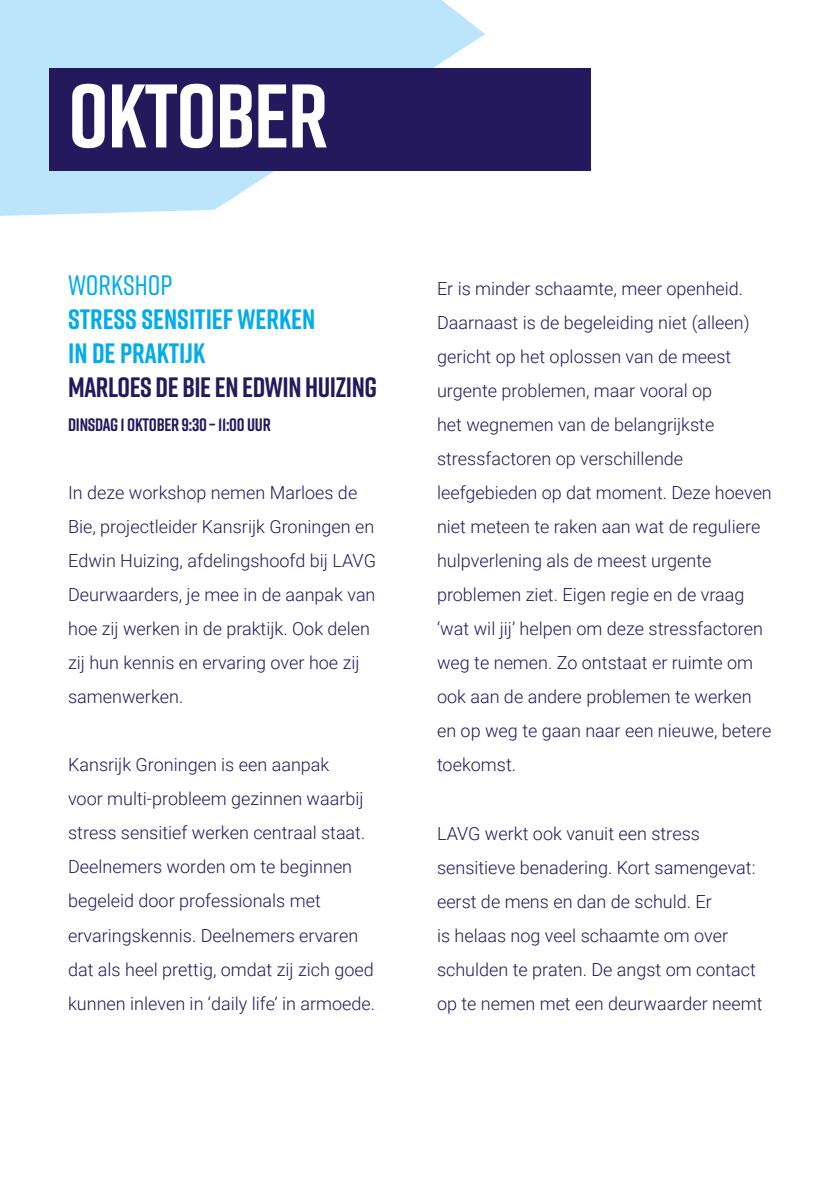
<style>
.page{position:relative;width:840px;height:1191px;background:#fff}
.page>*{position:absolute;margin:0;border:0;box-sizing:border-box;transform-origin:0 0}
.t1{font:700 90px "Rift";letter-spacing:-.015em;color:#fff}
.t2{font:700 28px/34px "Rift";color:#00ace9}
.t3{font:700 28px "Rift";letter-spacing:-.015em;color:#24195d}
.t4{font:500 28px "Rift";color:#00ace9}
.t5{font:300 18px/34px "Roboto";color:#24195d}
.t6{font:700 18px "Rift";letter-spacing:-.015em;color:#24195d}
</style>
<div class="page">
<svg style="left:0;top:0;width:485px;height:216px;fill:#bce4fa"></svg>
<div style="left:49px;top:68px;width:541px;height:102px;background:#24195d"></div>
<h1 class="t1" style="left:68px;top:51px;width:262px">OKTOBER</h1>
<h2 class="t4" style="left:68px;top:265px;width:106px">WORKSHOP</h2>
<h2 class="t2" style="left:68px;top:302px;width:248px">STRESS SENSITIEF WERKEN<br>IN DE PRAKTIJK</h2>
<h2 class="t3" style="left:68px;top:367px;width:310px">MARLOES DE BIE EN EDWIN HUIZING</h2>
<p class="t6" style="left:68px;top:412px;width:204px">DINSDAG 1 OKTOBER 9:30 – 11:00 UUR</p>
<p class="t5" style="left:68px;top:475px;width:309px">In deze workshop nemen Marloes de Bie, projectleider Kansrijk Groningen en Edwin Huizing, afdelingshoofd bij LAVG Deurwaarders, je mee in de aanpak van hoe zij werken in de praktijk. Ook delen zij hun kennis en ervaring over hoe zij samenwerken.</p>
<p class="t5" style="left:68px;top:747px;width:308px">Kansrijk Groningen is een aanpak<br>voor multi-probleem gezinnen waarbij stress sensitief werken centraal staat.<br>Deelnemers worden om te beginnen begeleid door professionals met ervaringskennis. Deelnemers ervaren dat als heel prettig, omdat zij zich goed kunnen inleven in ‘daily life’ in armoede.</p>
<p class="t5" style="left:437px;top:271px;width:336px">Er is minder schaamte, meer openheid.<br>Daarnaast is de begeleiding niet (alleen) gericht op het oplossen van de meest urgente problemen, maar vooral op<br>het wegnemen van de belangrijkste stressfactoren op verschillende leefgebieden op dat moment. Deze hoeven niet meteen te raken aan wat de reguliere hulpverlening als de meest urgente problemen ziet. Eigen regie en de vraag ‘wat wil jij’ helpen om deze stressfactoren weg te nemen. Zo ontstaat er ruimte om ook aan de andere problemen te werken en op weg te gaan naar een nieuwe, betere toekomst.</p>
<p class="t5" style="left:437px;top:815px;width:327px">LAVG werkt ook vanuit een stress sensitieve benadering. Kort samengevat: eerst de mens en dan de schuld. Er<br>is helaas nog veel schaamte om over schulden te praten. De angst om contact op te nemen met een deurwaarder neemt</p>
</div>
